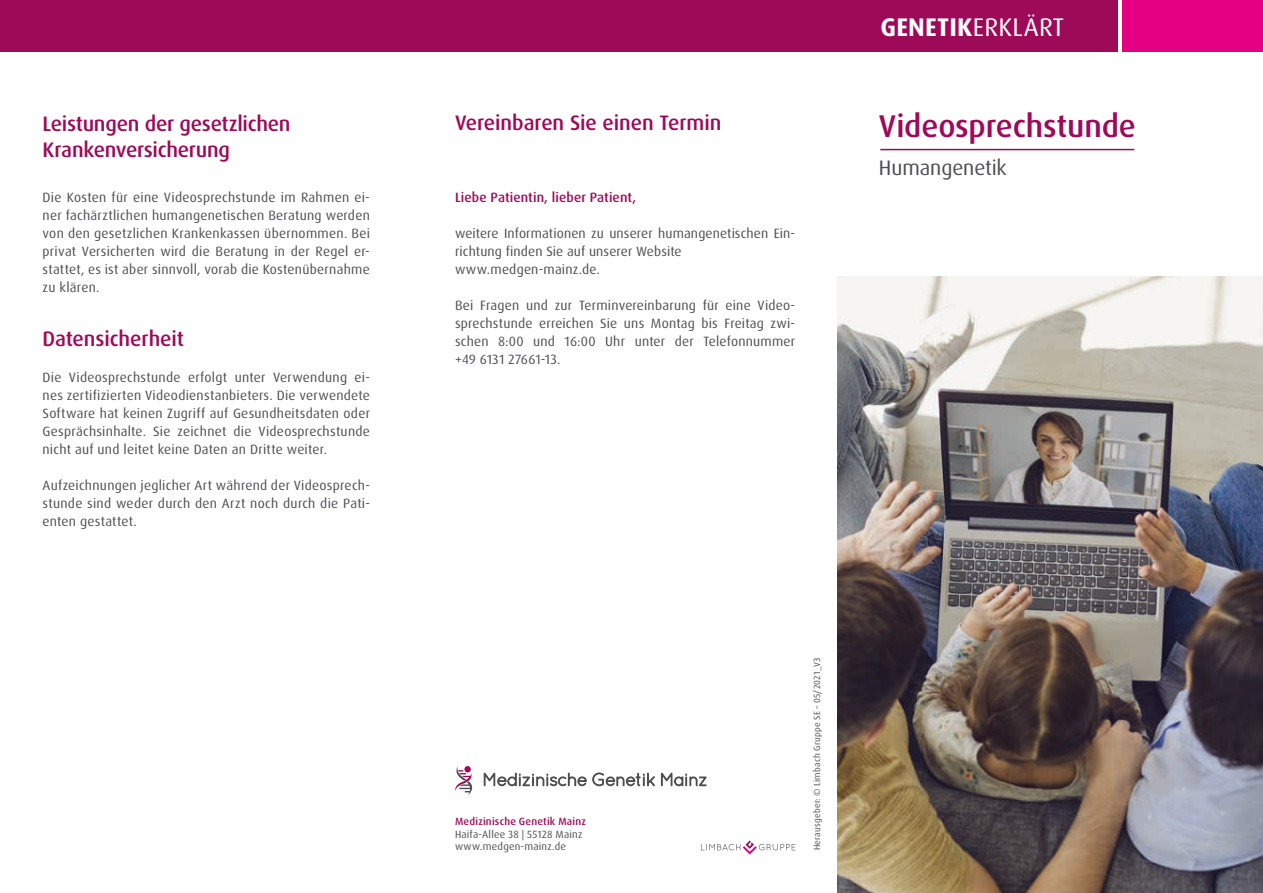
<style>
.page{position:relative;width:1263px;height:893px;background:#fff}
.page>*{position:absolute;margin:0;border:0;box-sizing:border-box;transform-origin:0 0}
.t1{font:500 31.5px "Dax Pro";letter-spacing:-.005em;color:#9d0b58}
.t2{font:700 25.5px "Dax Pro";letter-spacing:.01em;color:#fff}
.t3{font:500 21px/25.5px "Dax Pro";letter-spacing:-.01em;color:#9d0b58}
.t4{font:21px "Dax Pro";letter-spacing:-.005em;color:#504e53}
.t5{font:13.5px/18px "Dax Pro";letter-spacing:.015em;color:#504e53;text-align:justify}
.t6{font:500 13.5px "Dax Pro";letter-spacing:.01em;color:#9d0b58}
.t7{font:10.5px/12.6px "Dax Pro";letter-spacing:.02em;color:#504e53}
.t8{font:500 10.5px "Dax Pro";letter-spacing:.02em;color:#9d0b58}
.t9{font:9px "Dax Pro";letter-spacing:.025em;color:#504e53}
.s1{font-weight:400}
</style>
<div class="page">
<div style="left:412px;top:0;width:706px;height:51px;background:#9d0b58"></div>
<div style="left:0;top:0;width:412px;height:51px;background:#9d0b58"></div>
<div style="left:1123px;top:0;width:140px;height:51px;background:#e50083"></div>
<hr style="left:880px;top:149px;width:254px;height:1px;background:#9d0b58">
<img style="left:838px;top:276px;width:425px;height:617px">
<svg style="left:701px;top:840px;width:94px;height:14px"></svg>
<svg style="left:455px;top:766px;width:18px;height:29px"></svg>
<svg style="left:484px;top:773px;width:171px;height:13px"></svg>
<svg style="left:661px;top:773px;width:45px;height:13px"></svg>
<h3 class="t3" style="left:43px;top:111px;width:249px">Leistungen der gesetzlichen<br>Krankenversicherung</h3>
<p class="t5" style="left:43px;top:189px;width:329px">Die Kosten für eine Videosprechstunde im Rahmen ei&shy;ner fachärztlichen humangenetischen Beratung werden von den gesetzlichen Krankenkassen übernommen. Bei privat Versicherten wird die Beratung in der Regel er&shy;stattet, es ist aber sinnvoll, vorab die Kostenübernahme zu klären.</p>
<h3 class="t3" style="left:43px;top:326px;width:143px">Datensicherheit</h3>
<p class="t5" style="left:43px;top:369px;width:329px">Die Videosprechstunde erfolgt unter Verwendung ei&shy;nes zertifizierten Videodienstanbieters. Die verwendete Software hat keinen Zugriff auf Gesundheitsdaten oder Gesprächsinhalte. Sie zeichnet die Videosprechstunde nicht auf und leitet keine Daten an Dritte weiter.</p>
<p class="t5" style="left:43px;top:477px;width:329px">Aufzeichnungen jeglicher Art während der Videosprech&shy;stunde sind weder durch den Arzt noch durch die Pati&shy;enten gestattet.</p>
<h3 class="t3" style="left:455px;top:110px;width:268px">Vereinbaren Sie einen Termin</h3>
<p class="t6" style="left:455px;top:189px;width:183px">Liebe Patientin, lieber Patient,</p>
<p class="t5" style="left:455px;top:225px;width:342px;text-align:left">weitere Informationen zu unserer humangenetischen Ein&shy;richtung finden Sie auf unserer Website www.medgen-mainz.de.</p>
<p class="t5" style="left:455px;top:297px;width:342px">Bei Fragen und zur Terminvereinbarung für eine Video&shy;sprechstunde erreichen Sie uns Montag bis Freitag zwi&shy;schen 8:00 und 16:00 Uhr unter der Telefonnummer +49 6131 27661-13.</p>
<h2 class="t2" style="left:880px;top:10px;width:185px">GENETIK<span class="s1">ERKLÄRT</span></h2>
<h1 class="t1" style="left:879px;top:106px;width:259px">Videosprechstunde</h1>
<h3 class="t4" style="left:879px;top:154px;width:130px">Humangenetik</h3>
<p class="t8" style="left:455px;top:815px;width:132px">Medizinische Genetik Mainz</p>
<p class="t7" style="left:455px;top:828px;width:129px">Haifa-Allee 38 | 55128 Mainz www.medgen-mainz.de</p>
<p class="t9" style="left:811px;top:850px;width:195px;rotate:-90deg">Herausgeber: © Limbach Gruppe SE – 05/2021_V3</p>
</div>
